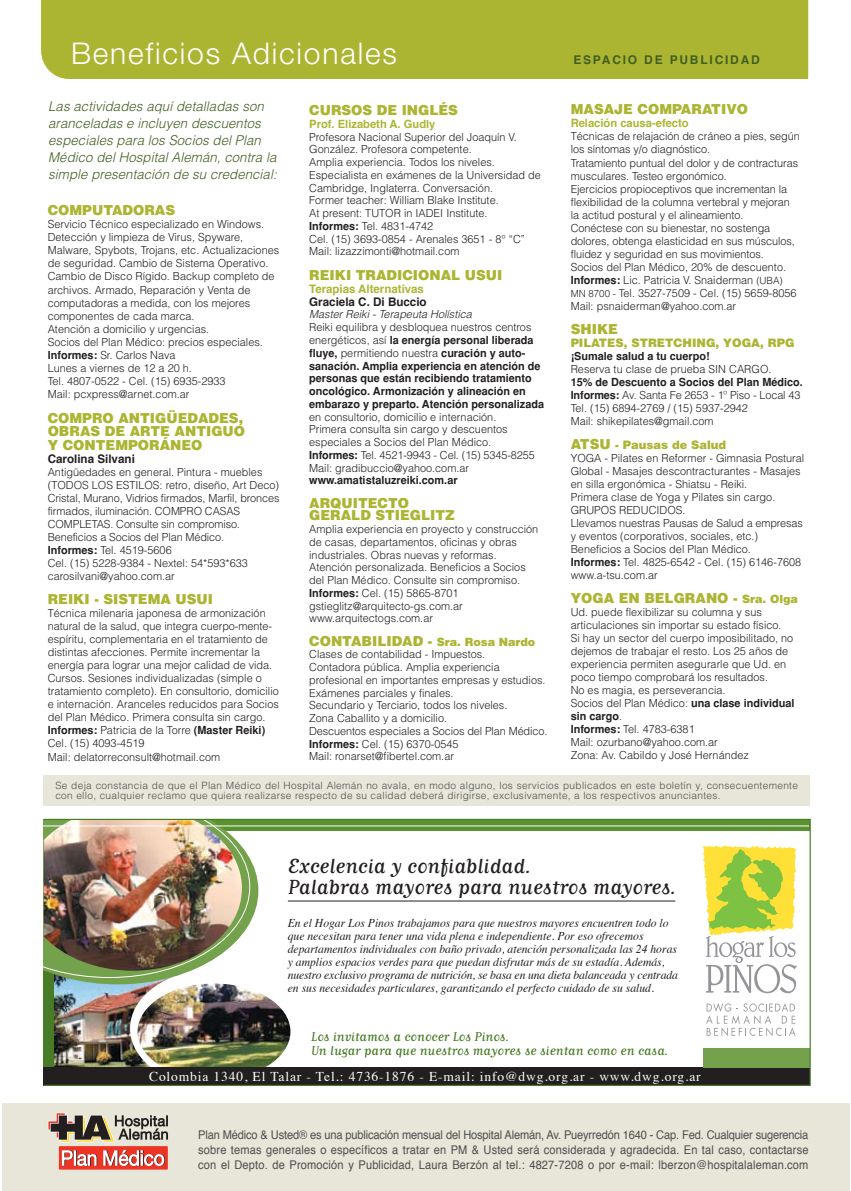
<style>
.page{position:relative;width:851px;height:1191px;background:#fff}
.page>*{position:absolute;margin:0;border:0;box-sizing:border-box;transform-origin:0 0}
.t1{font:300 30px "Helvetica Neue";letter-spacing:.06em;color:#fff}
.t2{font:24px/21px "Matrix Script";color:#231f20}
.t3{font:15px/15px "Matrix Script";color:#487b26}
.t4{font:900 13.8px/13.4px "Helvetica";color:#acb532}
.t5{font:italic 300 13.5px/16.8px "Helvetica";letter-spacing:.005em;color:#415f20}
.t6{font:13.5px "Times";letter-spacing:.065em;color:#fff}
.t7{font:italic 12px/13px "Times";color:#231f20}
.t8{font:12px/15px "Helvetica";letter-spacing:.015em;color:#4d4d4f;text-align:justify;scale:.92 1}
.t9{font:700 12px "Helvetica";letter-spacing:.15em;color:#415f20}
.t10{font:700 11.85px "Helvetica";color:#231f20}
.t11{font:900 11.7px "Helvetica";color:#acb532}
.t12{font:700 11.7px "Helvetica";color:#acb532}
.t13{font:700 11.4px "Helvetica";color:#acb532}
.t14{font:300 11.1px/13px "Helvetica";color:#231f20}
.t15{font:300 10.05px/10.5px "Helvetica";letter-spacing:.035em;color:#4d4d4f}
.s1{font-weight:700}
.s2{font-style:italic}
.s3{font-size:11.4px}
.s4{font-size:9.9px}
.s5{font-size:13.8px}
</style>
<div class="page">
<div style="left:2px;top:1103px;width:847px;height:88px;background:#e7e6d8"></div>
<div style="left:59px;top:1146px;width:109px;height:23px;background:#ee3424"></div>
<svg style="left:48px;top:1112px;width:120px;height:30px"></svg>
<svg style="left:62px;top:1150px;width:35px;height:16px"></svg>
<svg style="left:103px;top:1149px;width:62px;height:17px"></svg>
<div style="left:41px;top:0;width:767px;height:79px;background:#acb532"></div>
<div style="left:43px;top:775px;width:767px;height:31px;background:#e7e6d8"></div>
<div style="left:185px;top:819px;width:625px;height:11px;background:#5a9230"></div>
<img style="left:45px;top:826px;width:257px;height:241px">
<svg style="left:706px;top:1003px;width:89px;height:33px"></svg>
<svg style="left:702px;top:845px;width:94px;height:148px"></svg>
<img style="left:45px;top:821px;width:197px;height:149px">
<hr style="left:288px;top:900px;width:387px;height:1px;background:#231f20">
<hr style="left:44px;top:825px;width:764px;height:1px;background:#fff">
<div style="left:44px;top:1067px;width:765px;height:18px;background:#231f20"></div>
<div style="left:703px;top:1048px;width:106px;height:19px;background:#74a14b"></div>
<div style="left:43px;top:819px;width:767px;height:267px;border:1px solid #487b26"></div>
<p class="t1" style="left:71px;top:35px;width:327px">Beneficios Adicionales</p>
<p class="t5" style="left:48px;top:98px;width:230px">Las actividades aquí detalladas son aranceladas e incluyen descuentos especiales para los Socios del Plan Médico del Hospital Alemán, contra la simple presentación de su credencial:</p>
<p class="t4" style="left:48px;top:203px;width:129px">COMPUTADORAS</p>
<p class="t14" style="left:48px;top:218px;width:233px">Servicio Técnico especializado en Windows.<br>Detección y limpieza de Virus, Spyware, Malware, Spybots, Trojans, etc. Actualizaciones de seguridad. Cambio de Sistema Operativo.<br>Cambio de Disco Rígido. Backup completo de archivos. Armado, Reparación y Venta de computadoras a medida, con los mejores componentes de cada marca.<br>Atención a domicilio y urgencias.<br>Socios del Plan Médico: precios especiales.<br><span class="s1">Informes:</span> Sr. Carlos Nava<br>Lunes a viernes de 12 a 20 h.<br>Tel. 4807-0522 - Cel. (15) 6935-2933<br>Mail: pcxpress@arnet.com.ar</p>
<p class="t4" style="left:48px;top:411px;width:199px">COMPRO ANTIGÜEDADES,<br>OBRAS DE ARTE ANTIGUO<br>Y CONTEMPORÁNEO</p>
<p class="t10" style="left:48px;top:449px;width:89px">Carolina Silvani</p>
<p class="t14" style="left:48px;top:465px;width:233px">Antigüedades en general. Pintura - muebles (TODOS LOS ESTILOS: retro, diseño, Art Deco)<br>Cristal, Murano, Vidrios firmados, Marfil, bronces firmados, iluminación. COMPRO CASAS COMPLETAS. Consulte sin compromiso.<br>Beneficios a Socios del Plan Médico.<br><span class="s1">Informes:</span> Tel. 4519-5606<br>Cel. (15) 5228-9384 - Nextel: 54*593*633 carosilvani@yahoo.com.ar</p>
<p class="t4" style="left:48px;top:592px;width:167px">REIKI - SISTEMA USUI</p>
<p class="t14" style="left:48px;top:606px;width:232px">Técnica milenaria japonesa de armonización natural de la salud, que integra cuerpo-mente&shy;espíritu, complementaria en el tratamiento de distintas afecciones. Permite incrementar la energía para lograr una mejor calidad de vida.<br>Cursos. Sesiones individualizadas (simple o tratamiento completo). En consultorio, domicilio e internación. Aranceles reducidos para Socios del Plan Médico. Primera consulta sin cargo.<br><span class="s1">Informes:</span> Patricia de la Torre <span class="s1">(Master Reiki)<br></span>Cel. (15) 4093-4519<br>Mail: delatorreconsult@hotmail.com</p>
<p class="t4" style="left:309px;top:103px;width:150px">CURSOS DE INGLÉS</p>
<p class="t13" style="left:309px;top:115px;width:128px">Prof. Elizabeth A. Gudly</p>
<p class="t14" style="left:309px;top:130px;width:233px">Profesora Nacional Superior del Joaquín V.<br>González. Profesora competente.<br>Amplia experiencia. Todos los niveles.<br>Especialista en exámenes de la Universidad de Cambridge, Inglaterra. Conversación.<br>Former teacher: William Blake Institute.<br>At present: TUTOR in IADEI Institute.<br><span class="s1">Informes:</span> Tel. 4831-4742<br>Cel. (15) 3693-0854 - Arenales 3651 - 8° “C” Mail: lizazzimonti@hotmail.com</p>
<p class="t4" style="left:309px;top:268px;width:195px">REIKI TRADICIONAL USUI</p>
<p class="t12" style="left:309px;top:279px;width:116px">Terapias Alternativas</p>
<p class="t10" style="left:309px;top:292px;width:119px">Graciela C. Di Buccio</p>
<p class="t14" style="left:309px;top:308px;width:236px"><span class="s2">Master Reiki - Terapeuta Holística<br></span>Reiki equilibra y desbloquea nuestros centros energéticos, así <span class="s1">la energía personal liberada fluye,</span> permitiendo nuestra <span class="s1">curación y auto&shy;sanación. Amplia experiencia en atención de personas que están recibiendo tratamiento oncológico. Armonización y alineación en embarazo y preparto. Atención personalizada </span>en consultorio, domicilio e internación.<br>Primera consulta sin cargo y descuentos especiales a Socios del Plan Médico.<br><span class="s1">Informes:</span> Tel. 4521-9943 - Cel. (15) 5345-8255<br>Mail: gradibuccio@yahoo.com.ar <span class="s1">www.amatistaluzreiki.com.ar</span></p>
<p class="t4" style="left:309px;top:496px;width:147px;line-height:12.8px">ARQUITECTO<br>GERALD STIEGLITZ</p>
<p class="t14" style="left:309px;top:522px;width:230px">Amplia experiencia en proyecto y construcción de casas, departamentos, oficinas y obras industriales. Obras nuevas y reformas.<br>Atención personalizada. Beneficios a Socios del Plan Médico. Consulte sin compromiso.<br><span class="s1">Informes:</span> Cel. (15) 5865-8701 gstieglitz@arquitecto-gs.com.ar www.arquitectogs.com.ar</p>
<p class="t4" style="left:309px;top:633px;width:227px">CONTABILIDAD - <span class="s3">Sra. Rosa Nardo</span></p>
<p class="t14" style="left:309px;top:648px;width:240px">Clases de contabilidad - Impuestos.<br>Contadora pública. Amplia experiencia profesional en importantes empresas y estudios.<br>Exámenes parciales y finales.<br>Secundario y Terciario, todos los niveles.<br>Zona Caballito y a domicilio.<br>Descuentos especiales a Socios del Plan Médico.<br><span class="s1">Informes:</span> Cel. (15) 6370-0545<br>Mail: ronarset@fibertel.com.ar</p>
<p class="t9" style="left:573px;top:50px;width:188px">ESPACIO DE PUBLICIDAD</p>
<p class="t4" style="left:570px;top:102px;width:179px">MASAJE COMPARATIVO</p>
<p class="t13" style="left:570px;top:114px;width:119px">Relación causa-efecto</p>
<p class="t14" style="left:570px;top:130px;width:230px">Técnicas de relajación de cráneo a pies, según los síntomas y/o diagnóstico.<br>Tratamiento puntual del dolor y de contracturas musculares. Testeo ergonómico.<br>Ejercicios propioceptivos que incrementan la flexibilidad de la columna vertebral y mejoran la actitud postural y el alineamiento.<br>Conéctese con su bienestar, no sostenga dolores, obtenga elasticidad en sus músculos, fluidez y seguridad en sus movimientos.<br>Socios del Plan Médico, 20% de descuento.<br><span class="s1">Informes:</span> Lic. Patricia V. Snaiderman <span class="s4">(UBA)<br>MN 8700 -</span> Tel. 3527-7509 - Cel. (15) 5659-8056<br>Mail: psnaiderman@yahoo.com.ar</p>
<p class="t4" style="left:570px;top:322px;width:49px">SHIKE</p>
<p class="t11" style="left:570px;top:335px;width:225px">PILATES, STRETCHING, YOGA, RPG</p>
<p class="t14" style="left:570px;top:349px;width:234px"><span class="s1">¡Sumale salud a tu cuerpo!<br></span>Reserva tu clase de prueba SIN CARGO.<br><span class="s1">15% de Descuento a Socios del Plan Médico.<br>Informes:</span> Av. Santa Fe 2653 - 1º Piso - Local 43<br>Tel. (15) 6894-2769 / (15) 5937-2942<br>Mail: shikepilates@gmail.com</p>
<p class="t11" style="left:570px;top:437px;width:157px"><span class="s5">ATSU</span> - Pausas de Salud</p>
<p class="t14" style="left:570px;top:451px;width:235px">YOGA - Pilates en Reformer - Gimnasia Postural Global - Masajes descontracturantes - Masajes en silla ergonómica - Shiatsu - Reiki.<br>Primera clase de Yoga y Pilates sin cargo.<br>GRUPOS REDUCIDOS.<br>Llevamos nuestras Pausas de Salud a empresas y eventos (corporativos, sociales, etc.)<br>Beneficios a Socios del Plan Médico.<br><span class="s1">Informes:</span> Tel. 4825-6542 - Cel. (15) 6146-7608 www.a-tsu.com.ar</p>
<p class="t4" style="left:570px;top:591px;width:229px">YOGA EN BELGRANO - <span class="s3">Sra. Olga</span></p>
<p class="t14" style="left:570px;top:605px;width:225px">Ud. puede flexibilizar su columna y sus articulaciones sin importar su estado físico.<br>Si hay un sector del cuerpo imposibilitado, no dejemos de trabajar el resto. Los 25 años de experiencia permiten asegurarle que Ud. en poco tiempo comprobará los resultados.<br>No es magia, es perseverancia.<br>Socios del Plan Médico: <span class="s1">una clase individual sin cargo</span>.<br><span class="s1">Informes:</span> Tel. 4783-6381<br>Mail: ozurbano@yahoo.com.ar<br>Zona: Av. Cabildo y José Hernández</p>
<p class="t15" style="left:55px;top:779px;width:744px">Se deja constancia de que el Plan Médico del Hospital Alemán no avala, en modo alguno, los servicios publicados en este boletín y, consecuentemente con ello, cualquier reclamo que quiera realizarse respecto de su calidad deberá dirigirse, exclusivamente, a los respectivos anunciantes.</p>
<p class="t2" style="left:288px;top:855px;width:390px">Excelencia y confiablidad.<br>Palabras mayores para nuestros mayores.</p>
<p class="t7" style="left:288px;top:915px;width:391px">En el Hogar Los Pinos trabajamos para que nuestros mayores encuentren todo lo que necesitan para tener una vida plena e independiente. Por eso ofrecemos departamentos individuales con baño privado, atención personalizada las 24 horas y amplios espacios verdes para que puedan disfrutar más de su estadía. Además, nuestro exclusivo programa de nutrición, se basa en una dieta balanceada y centrada en sus necesidades particulares, garantizando el perfecto cuidado de su salud.</p>
<p class="t3" style="left:311px;top:1028px;width:359px">Los invitamos a conocer Los Pinos.<br>Un lugar para que nuestros mayores se sientan como en casa.</p>
<p class="t6" style="left:149px;top:1063px;width:553px">Colombia 1340, El Talar - Tel.: 4736-1876 - E-mail: info@dwg.org.ar - www.dwg.org.ar</p>
<p class="t8" style="left:198px;top:1127px;width:664px">Plan Médico &amp; Usted® es una publicación mensual del Hospital Alemán, Av. Pueyrredón 1640 - Cap. Fed. Cualquier sugerencia sobre temas generales o específicos a tratar en PM &amp; Usted será considerada y agradecida. En tal caso, contactarse con el Depto. de Promoción y Publicidad, Laura Berzón al tel.: 4827-7208 o por e-mail: lberzon@hospitalaleman.com</p>
</div>
